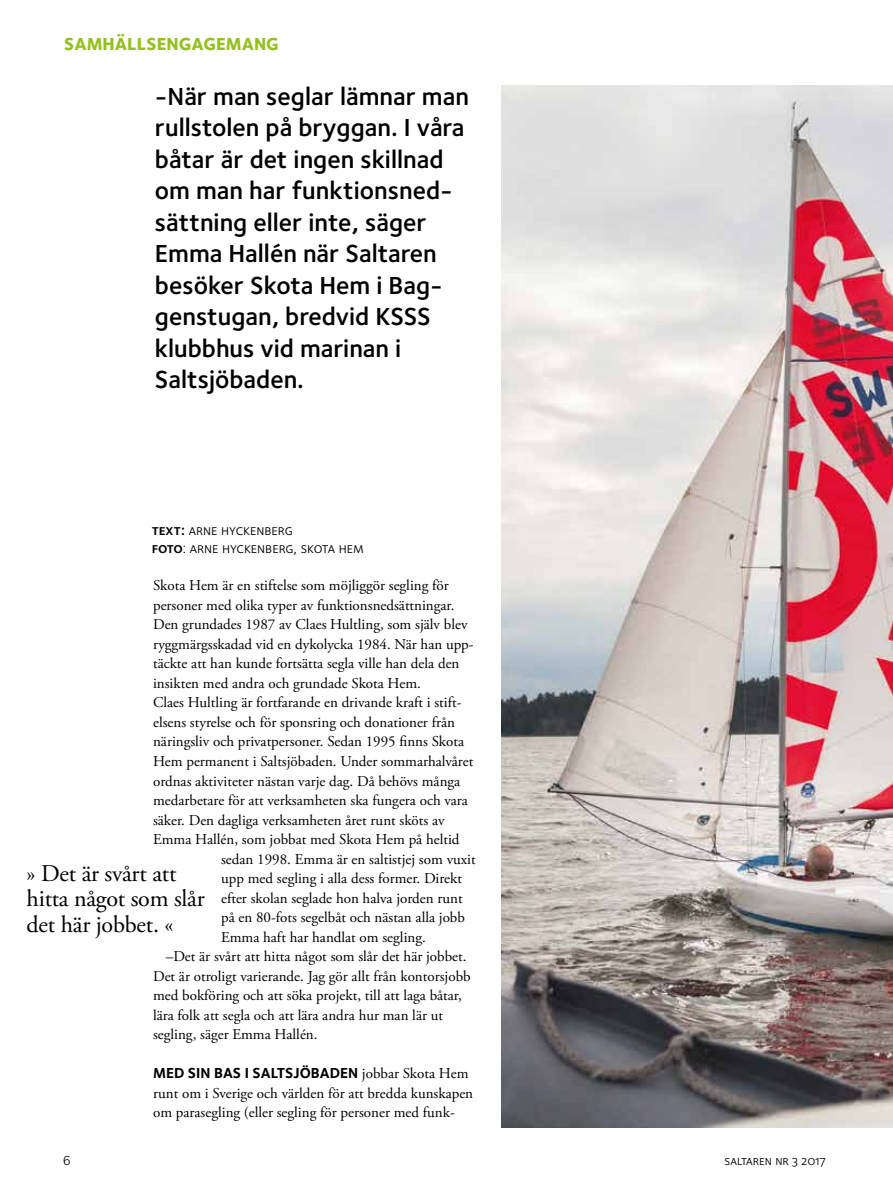
<style>
.page{position:relative;width:893px;height:1191px;background:#fff}
.page>*{position:absolute;margin:0;border:0;box-sizing:border-box;transform-origin:0 0}
.t1{font:25.5px/31.5px "Foundry Sterling Demi OSF";color:#000}
.t2{font:24px/25.5px "Adobe Garamond Pro";letter-spacing:-.01em;color:#000}
.t3{font:18px "Foundry Sterling Extra Bold OSF";color:#95c11f}
.t4{font:15px/19.5px "Adobe Garamond Pro";color:#000}
.t5{font:15px/18px "Foundry Sterling Book Expert";color:#000}
.t6{font:15px "Foundry Sterling Bold Expert";color:#000}
.t7{font:13.5px "Foundry Sterling Book Expert";color:#000}
.t8{font:13.5px "Foundry Sterling";color:#000}
.s1{font-family:"Foundry Sterling Demi Expert"}
.s2{font-family:"Adobe Garamond Pro"}
</style>
<div class="page">
<img style="left:502px;top:85px;width:391px;height:1042px">
<p class="t3" style="left:64px;top:33px;width:216px">SAMHÄLLSENGAGEMANG</p>
<p class="t1" style="left:155px;top:80px;width:315px">-När man seglar lämnar man rullstolen på bryggan. I våra båtar är det ingen skillnad om man har funktionsned&shy;sättning eller inte, säger<br>Emma Hallén när Saltaren besöker Skota Hem i Bag&shy;genstugan, bredvid KSSS klubbhus vid marinan i<br>Saltsjöbaden.</p>
<p class="t5" style="left:152px;top:520px;width:214px"><span class="s1">text:</span> arne hyckenberg<br><span class="s1">foto</span>: arne hyckenberg, skota hem</p>
<p class="t4" style="left:153px;top:576px;width:297px">Skota Hem är en stiftelse som möjliggör segling för</p>
<p class="t4" style="left:153px;top:596px;width:303px">personer med olika typer av funktionsnedsättningar.</p>
<p class="t4" style="left:153px;top:615px;width:316px">Den grundades 1987 av Claes Hultling, som själv blev</p>
<p class="t4" style="left:153px;top:635px;width:322px">ryggmärgsskadad vid en dykolycka 1984. När han upp-</p>
<p class="t4" style="left:153px;top:654px;width:308px">täckte att han kunde fortsätta segla ville han dela den</p>
<p class="t4" style="left:153px;top:674px;width:269px">insikten med andra och grundade Skota Hem.</p>
<p class="t4" style="left:153px;top:693px;width:310px">Claes Hultling är fortfarande en drivande kraft i stift-</p>
<p class="t4" style="left:153px;top:713px;width:303px">elsens styrelse och för sponsring och donationer från</p>
<p class="t4" style="left:153px;top:732px;width:312px">näringsliv och privatpersoner. Sedan 1995 finns Skota</p>
<p class="t4" style="left:153px;top:752px;width:322px">Hem permanent i Saltsjöbaden. Under sommarhalvåret</p>
<p class="t4" style="left:153px;top:771px;width:309px">ordnas aktiviteter nästan varje dag. Då behövs många</p>
<p class="t4" style="left:153px;top:791px;width:316px">medarbetare för att verksamheten ska fungera och vara</p>
<p class="t4" style="left:153px;top:810px;width:293px">säker. Den dagliga verksamheten året runt sköts av</p>
<p class="t4" style="left:153px;top:830px;width:308px">Emma Hallén, som jobbat med Skota Hem på heltid</p>
<p class="t4" style="left:221px;top:849px;width:256px">sedan 1998. Emma är en saltistjej som vuxit</p>
<p class="t4" style="left:221px;top:869px;width:242px">upp med segling i alla dess former. Direkt</p>
<p class="t4" style="left:221px;top:888px;width:243px">efter skolan seglade hon halva jorden runt</p>
<p class="t4" style="left:221px;top:908px;width:245px">på en 80-fots segelbåt och nästan alla jobb</p>
<p class="t4" style="left:221px;top:927px;width:206px">Emma haft har handlat om segling.</p>
<p class="t4" style="left:166px;top:947px;width:302px">–Det är svårt att hitta något som slår det här jobbet.</p>
<p class="t4" style="left:153px;top:966px;width:319px">Det är otroligt varierande. Jag gör allt från kontorsjobb</p>
<p class="t4" style="left:153px;top:986px;width:310px">med bokföring och att söka projekt, till att laga båtar,</p>
<p class="t4" style="left:153px;top:1005px;width:291px">lära folk att segla och att lära andra hur man lär ut</p>
<p class="t4" style="left:153px;top:1025px;width:166px">segling, säger Emma Hallén.</p>
<p class="t6" style="left:153px;top:1064px;width:317px">MED SIN BAS I SALTSJÖBADEN <span class="s2">jobbar Skota Hem</span></p>
<p class="t4" style="left:153px;top:1083px;width:322px">runt om i Sverige och världen för att bredda kunskapen om parasegling (eller segling för personer med funk-</p>
<h2 class="t2" style="left:27px;top:861px;width:180px">» Det är svårt att hitta något som slår det här jobbet. «</h2>
<p class="t8" style="left:63px;top:1152px;width:10px">6</p>
<p class="t7" style="left:725px;top:1153px;width:103px">saltaren nr 3 2017</p>
</div>
